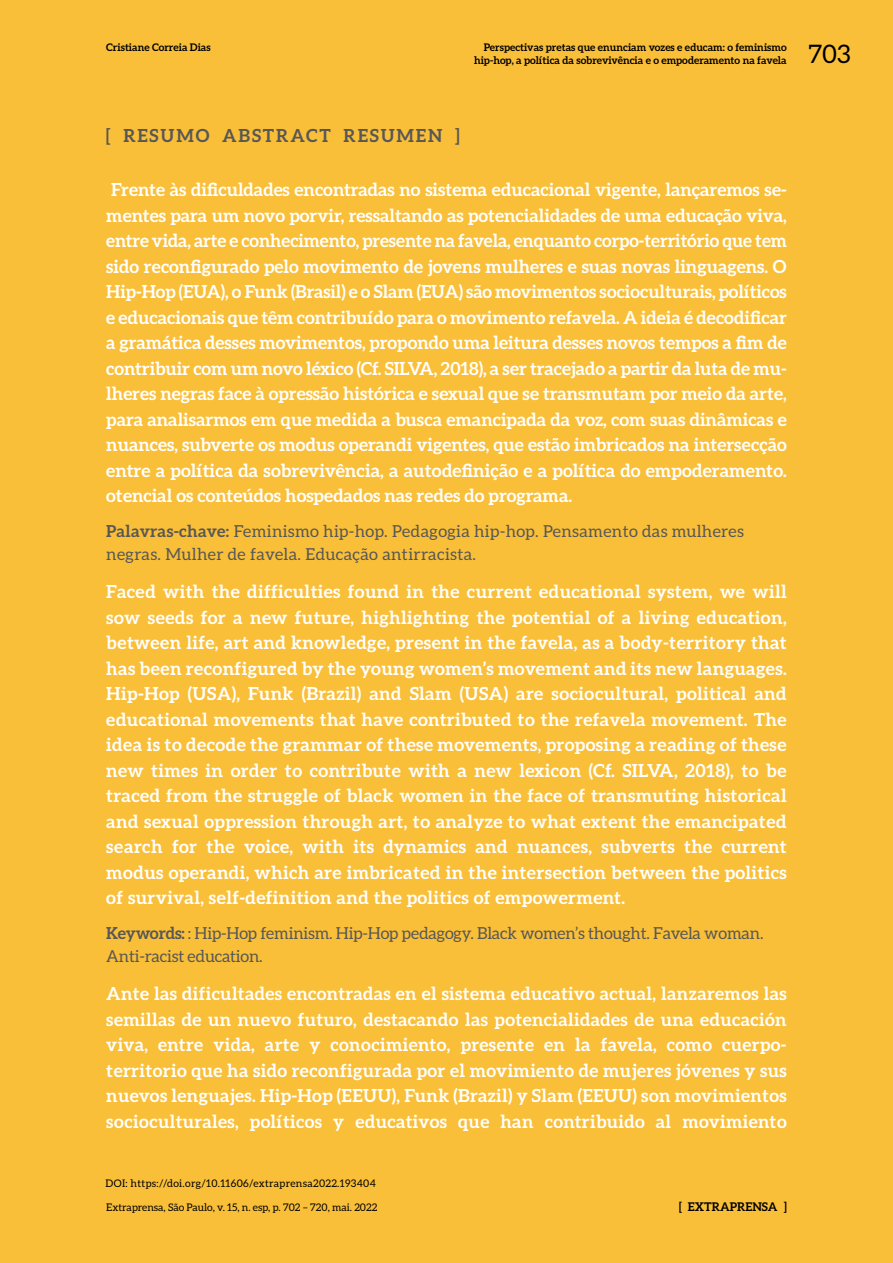
<style>
.page{position:relative;width:893px;height:1263px;background:#fabf38}
.page>*{position:absolute;margin:0;border:0;box-sizing:border-box;transform-origin:0 0}
.t1{font:25.5px "Aleo";color:#000}
.t2{font:700 18px/25.5px "Aleo";letter-spacing:.02em;color:#fff;text-align:justify}
.t3{font:700 18px "Aleo";letter-spacing:.1em;color:#575756}
.t4{font:16.5px/22.5px "Aleo";letter-spacing:.015em;color:#575756}
.t5{font:16.5px/22.5px "Aleo";letter-spacing:-.01em;color:#575756}
.t6{font:700 12px "Aleo";color:#000}
.t7{font:700 10.5px/12.6px "Aleo";color:#000;text-align:right}
.t8{font:10.5px "Aleo";letter-spacing:.03em;color:#000}
.t9{font:10.5px "Aleo";color:#000}
.s1{font-weight:700}
</style>
<div class="page">
<p class="t7" style="left:106px;top:41px;width:106px">Cristiane Correia Dias</p>
<p class="t7" style="left:474px;top:41px;width:314px">Perspectivas pretas que enunciam vozes e educam: o feminismo hip-hop, a política da sobrevivência e o empoderamento na favela</p>
<h1 class="t1" style="left:808px;top:40px;width:44px">703</h1>
<p class="t3" style="left:106px;top:125px;width:355px">[ RESUMO ABSTRACT RESUMEN ]</p>
<p class="t2" style="left:106px;top:176px;width:682px">Frente às dificuldades encontradas no sistema educacional vigente, lançaremos se&shy;mentes para um novo porvir, ressaltando as potencialidades de uma educação viva, entre vida, arte e conhecimento, presente na favela, enquanto corpo-território que tem sido reconfigurado pelo movimento de jovens mulheres e suas novas linguagens. O Hip-Hop (EUA), o Funk (Brasil) e o Slam (EUA) são movimentos socioculturais, políticos e educacionais que têm contribuído para o movimento refavela. A ideia é decodificar a gramática desses movimentos, propondo uma leitura desses novos tempos a fim de contribuir com um novo léxico (Cf. SILVA, 2018), a ser tracejado a partir da luta de mu&shy;lheres negras face à opressão histórica e sexual que se transmutam por meio da arte, para analisarmos em que medida a busca emancipada da voz, com suas dinâmicas e nuances, subverte os modus operandi vigentes, que estão imbricados na intersecção entre a política da sobrevivência, a autodefinição e a política do empoderamento. otencial os conteúdos hospedados nas redes do programa.</p>
<p class="t4" style="left:106px;top:520px;width:639px"><span class="s1">Palavras-chave:</span> Feminismo hip-hop. Pedagogia hip-hop. Pensamento das mulheres negras. Mulher de favela. Educação antirracista.</p>
<p class="t2" style="left:106px;top:579px;width:682px">Faced with the difficulties found in the current educational system, we will sow seeds for a new future, highlighting the potential of a living education, between life, art and knowledge, present in the favela, as a body-territory that has been reconfigured by the young women’s movement and its new languages.<br>Hip-Hop (USA), Funk (Brazil) and Slam (USA) are sociocultural, political and educational movements that have contributed to the refavela movement. The idea is to decode the grammar of these movements, proposing a reading of these new times in order to contribute with a new lexicon (Cf. SILVA, 2018), to be traced from the struggle of black women in the face of transmuting historical and sexual oppression through art, to analyze to what extent the emancipated search for the voice, with its dynamics and nuances, subverts the current modus operandi, which are imbricated in the intersection between the politics of survival, self-definition and the politics of empowerment.</p>
<p class="t5" style="left:106px;top:922px;width:659px"><span class="s1">Keywords:</span> : Hip-Hop feminism. Hip-Hop pedagogy. Black women’s thought. Favela woman.<br>Anti-racist education.</p>
<p class="t2" style="left:106px;top:981px;width:682px">Ante las dificultades encontradas en el sistema educativo actual, lanzaremos las semillas de un nuevo futuro, destacando las potencialidades de una educación viva, entre vida, arte y conocimiento, presente en la favela, como cuerpo&shy;territorio que ha sido reconfigurada por el movimiento de mujeres jóvenes y sus nuevos lenguajes. Hip-Hop (EEUU), Funk (Brazil) y Slam (EEUU) son movimientos socioculturales, políticos y educativos que han contribuido al movimiento</p>
<p class="t8" style="left:105px;top:1177px;width:272px">DOI: https://doi.org/10.11606/extraprensa2022.193404</p>
<p class="t9" style="left:106px;top:1201px;width:272px">Extraprensa, São Paulo, v. 15, n. esp, p. 702 – 720, mai. 2022</p>
<p class="t6" style="left:679px;top:1199px;width:109px">[ EXTRAPRENSA ]</p>
</div>
